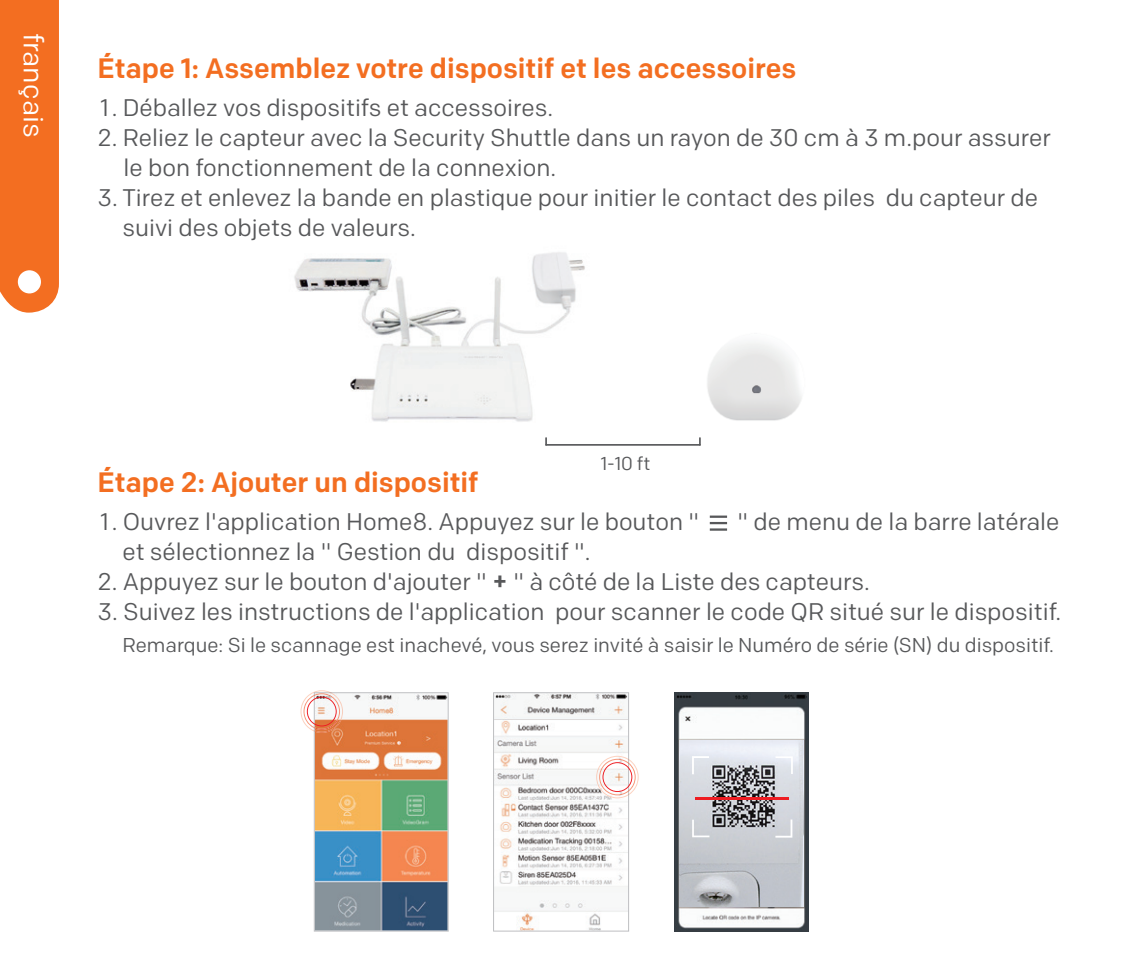
<style>
.page{position:relative;width:1134px;height:976px;background:#fff}
.page>*{position:absolute;margin:0;border:0;box-sizing:border-box;transform-origin:0 0}
.t1{font:500 28px "Colfax";color:#f36e21}
.t2{font:28px "Colfax";color:#fff}
.t3{font:24px "Colfax";color:#57585a}
.t4{font:20px "Colfax";color:#57585a}
.t5{font:18.8px "Colfax";color:#57585a}
.s1{font-weight:500}
</style>
<div class="page">
<div style="left:0;top:0;width:59px;height:312px;background:#f36e21"></div>
<div style="left:18px;top:270px;width:23px;height:23px;background:#fff;border-radius:50%"></div>
<svg style="left:710px;top:515px;width:17px;height:2px"></svg>
<hr style="left:710px;top:521px;width:17px;height:3px;background:#57585a">
<svg style="left:710px;top:528px;width:17px;height:2px"></svg>
<svg style="left:300px;top:690px;width:149px;height:241px"></svg>
<svg style="left:493px;top:692px;width:146px;height:239px"></svg>
<img style="left:674px;top:692px;width:134px;height:238px">
<img style="left:680px;top:739px;width:123px;height:167px">
<img style="left:680px;top:740px;width:122px;height:165px">
<svg style="left:775px;top:756px;width:18px;height:17px"></svg>
<svg style="left:692px;top:819px;width:17px;height:18px"></svg>
<svg style="left:692px;top:755px;width:17px;height:19px"></svg>
<svg style="left:775px;top:819px;width:17px;height:18px"></svg>
<hr style="left:695px;top:797px;width:93px;height:2px;background:#ee1d23">
<svg style="left:545px;top:437px;width:156px;height:8px"></svg>
<img style="left:294px;top:252px;width:291px;height:170px">
<img style="left:707px;top:342px;width:95px;height:79px">
<p class="t2" style="left:51px;top:33px;width:106px;rotate:90deg">français</p>
<p class="t1" style="left:98px;top:51px;width:700px">Étape 1: Assemblez votre dispositif et les accessoires</p>
<p class="t3" style="left:100px;top:93px;width:454px">1 . Déballez vos dispositifs et accessoires.</p>
<p class="t3" style="left:98px;top:123px;width:955px">2. Reliez le capteur avec la Security Shuttle dans un rayon de 30 cm à 3 m.pour assurer</p>
<p class="t3" style="left:124px;top:153px;width:434px">le bon fonctionnement de la connexion.</p>
<p class="t3" style="left:98px;top:183px;width:942px">3. Tirez et enlevez la bande en plastique pour initier le contact des piles du capteur de</p>
<p class="t3" style="left:122px;top:213px;width:295px">suivi des objets de valeurs.</p>
<p class="t5" style="left:601px;top:452px;width:51px">1-10 ft</p>
<p class="t1" style="left:98px;top:465px;width:382px">Étape 2: Ajouter un dispositif</p>
<p class="t3" style="left:100px;top:506px;width:600px">1 . Ouvrez l'application Home8. Appuyez sur le bouton "</p>
<p class="t3" style="left:738px;top:506px;width:323px">" de menu de la barre latérale</p>
<p class="t3" style="left:122px;top:536px;width:470px">et sélectionnez la " Gestion du dispositif ".</p>
<p class="t3" style="left:98px;top:566px;width:774px">2. Appuyez sur le bouton d'ajouter " <span class="s1">+</span> " à côté de la Liste des capteurs.</p>
<p class="t3" style="left:98px;top:596px;width:965px">3. Suivez les instructions de l'application pour scanner le code QR situé sur le dispositif.</p>
<p class="t4" style="left:122px;top:632px;width:933px">Remarque: Si le scannage est inachevé, vous serez invité à saisir le Numéro de série (SN) du dispositif.</p>
</div>
